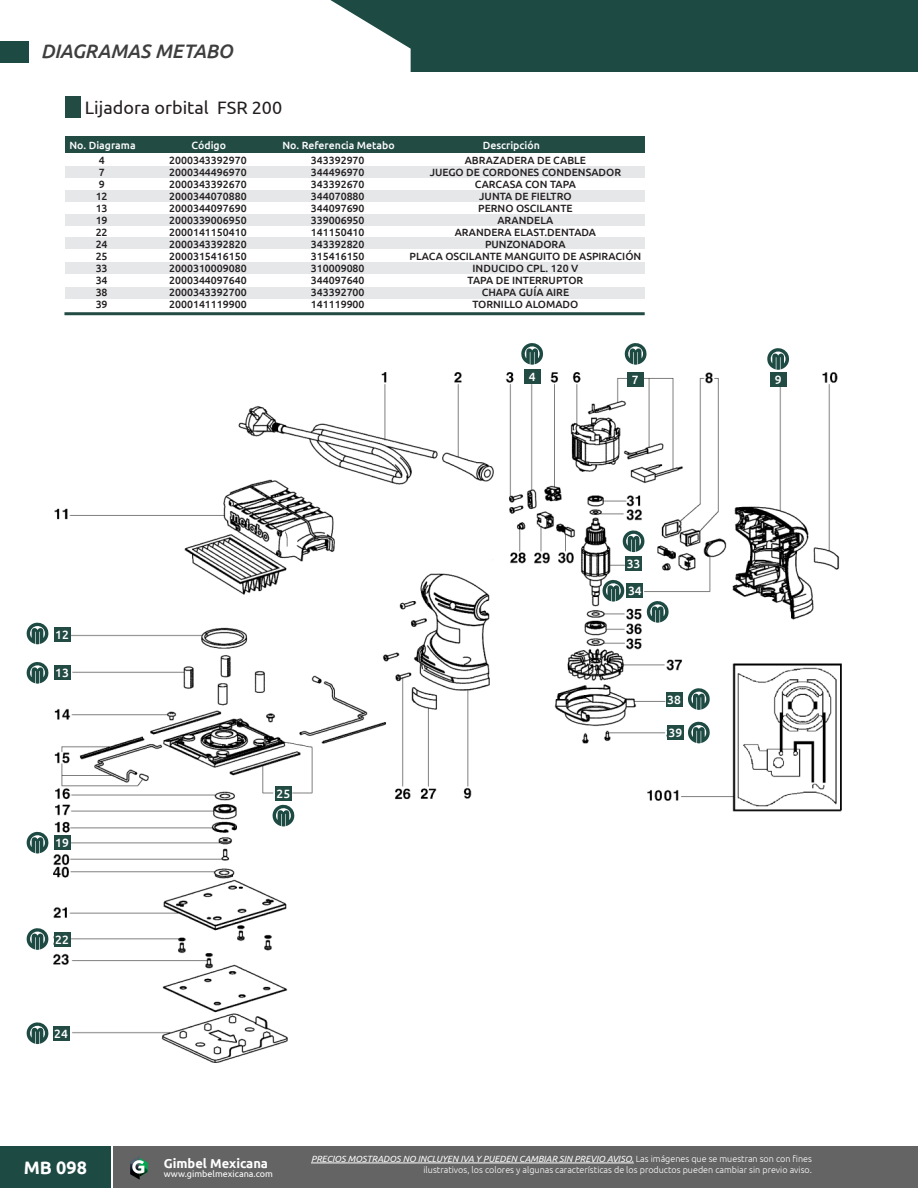
<style>
.page{position:relative;width:918px;height:1188px;background:#fff}
.page>*{position:absolute;margin:0;border:0;box-sizing:border-box;transform-origin:0 0}
.t1{font:italic 500 19.5px "Ubuntu";color:#3e3e3f}
.TÍTULOS_DE_PRODUCTOS{font:18px "Ubuntu";color:#231f20}
.t2{font:700 18px "Ubuntu";color:#fff}
.t3{font:700 12.9px "Ubuntu";color:#fff}
.COTAS{font:500 12px "Ubuntu";color:#fff}
.CODIGO{font:500 10.5px "Ubuntu";color:#231f20}
.ENCABEZADO_DE_TABLA{font:500 10.5px "Ubuntu";color:#fff}
.t4{font:300 9px/10.8px "Ubuntu";color:#fff;text-align:right}
.t5{font:9px "Ubuntu";color:#fff}
.s1{font-weight:400;font-style:italic}
</style>
<div class="page">
<div style="left:0;top:1146px;width:111px;height:42px;background:#1d4a43"></div>
<div style="left:113px;top:1146px;width:804px;height:42px;background:#646465"></div>
<svg style="left:130px;top:1156px;width:18px;height:24px"></svg>
<hr style="left:311px;top:1163px;width:323px;height:1px;background:#fff">
<div style="left:0;top:0;width:917px;height:72px;background:#1d4a43"></div>
<svg style="left:0;top:0;width:411px;height:72px;background:#eff2f1"></svg>
<div style="left:0;top:41px;width:28px;height:21px;background:#1d4a43"></div>
<div style="left:65px;top:96px;width:16px;height:21px;background:#224b44"></div>
<div style="left:65px;top:136px;width:579px;height:17px;background:#224b44"></div>
<hr style="left:64px;top:312px;width:581px;height:3px;background:#224b44">
<div style="left:65px;top:166px;width:579px;height:12px;background:#e6e7e9"></div>
<div style="left:65px;top:214px;width:579px;height:12px;background:#e6e7e9"></div>
<div style="left:65px;top:287px;width:579px;height:12px;background:#e6e7e9"></div>
<div style="left:65px;top:262px;width:579px;height:12px;background:#e6e7e9"></div>
<div style="left:65px;top:190px;width:579px;height:12px;background:#e6e7e9"></div>
<div style="left:65px;top:237px;width:579px;height:12px;background:#e6e7e9"></div>
<img style="left:53px;top:372px;width:789px;height:691px">
<div style="left:524px;top:370px;width:16px;height:14px;background:#224b44"></div>
<div style="left:627px;top:372px;width:16px;height:14px;background:#224b44"></div>
<div style="left:54px;top:628px;width:16px;height:14px;background:#224b44"></div>
<div style="left:54px;top:666px;width:16px;height:14px;background:#224b44"></div>
<div style="left:54px;top:836px;width:16px;height:14px;background:#224b44"></div>
<div style="left:54px;top:932px;width:16px;height:14px;background:#224b44"></div>
<div style="left:53px;top:1026px;width:16px;height:14px;background:#224b44"></div>
<div style="left:275px;top:787px;width:17px;height:14px;background:#224b44"></div>
<div style="left:625px;top:557px;width:17px;height:14px;background:#224b44"></div>
<div style="left:627px;top:584px;width:16px;height:14px;background:#224b44"></div>
<div style="left:666px;top:692px;width:16px;height:14px;background:#224b44"></div>
<div style="left:667px;top:726px;width:17px;height:14px;background:#224b44"></div>
<div style="left:770px;top:372px;width:16px;height:14px;background:#224b44"></div>
<svg style="left:521px;top:343px;width:22px;height:22px"></svg>
<svg style="left:624px;top:343px;width:23px;height:22px"></svg>
<svg style="left:767px;top:348px;width:22px;height:22px"></svg>
<svg style="left:26px;top:831px;width:23px;height:23px"></svg>
<svg style="left:26px;top:662px;width:23px;height:22px"></svg>
<svg style="left:26px;top:622px;width:23px;height:22px"></svg>
<svg style="left:26px;top:928px;width:23px;height:22px"></svg>
<svg style="left:26px;top:1022px;width:23px;height:22px"></svg>
<svg style="left:271px;top:804px;width:25px;height:22px"></svg>
<svg style="left:687px;top:687px;width:24px;height:23px"></svg>
<svg style="left:621px;top:530px;width:25px;height:22px"></svg>
<svg style="left:645px;top:600px;width:25px;height:23px"></svg>
<svg style="left:601px;top:579px;width:24px;height:23px"></svg>
<svg style="left:687px;top:721px;width:24px;height:22px"></svg>
<h1 class="t1" style="left:41px;top:39px;width:193px">DIAGRAMAS METABO</h1>
<p class="TÍTULOS_DE_PRODUCTOS" style="left:85px;top:96px;width:199px">Lijadora orbital FSR 200</p>
<p class="CODIGO" style="left:99px;top:153px;width:7px">4</p>
<p class="CODIGO" style="left:99px;top:165px;width:7px">7</p>
<p class="CODIGO" style="left:99px;top:177px;width:7px">9</p>
<p class="CODIGO" style="left:96px;top:189px;width:13px">12</p>
<p class="CODIGO" style="left:96px;top:201px;width:13px">13</p>
<p class="CODIGO" style="left:96px;top:213px;width:13px">19</p>
<p class="CODIGO" style="left:96px;top:225px;width:13px">22</p>
<p class="CODIGO" style="left:96px;top:237px;width:13px">24</p>
<p class="CODIGO" style="left:96px;top:249px;width:13px">25</p>
<p class="CODIGO" style="left:96px;top:261px;width:13px">33</p>
<p class="CODIGO" style="left:96px;top:273px;width:13px">34</p>
<p class="CODIGO" style="left:96px;top:285px;width:13px">38</p>
<p class="CODIGO" style="left:96px;top:297px;width:13px">39</p>
<p class="ENCABEZADO_DE_TABLA" style="left:70px;top:139px;width:68px">No. Diagrama</p>
<p class="ENCABEZADO_DE_TABLA" style="left:192px;top:139px;width:36px">Código</p>
<p class="ENCABEZADO_DE_TABLA" style="left:283px;top:139px;width:114px">No. Referencia Metabo</p>
<p class="ENCABEZADO_DE_TABLA" style="left:483px;top:139px;width:59px">Descripción</p>
<p class="CODIGO" style="left:169px;top:153px;width:79px">2000343392970</p>
<p class="CODIGO" style="left:169px;top:165px;width:79px">2000344496970</p>
<p class="CODIGO" style="left:169px;top:177px;width:79px">2000343392670</p>
<p class="CODIGO" style="left:169px;top:189px;width:79px">2000344070880</p>
<p class="CODIGO" style="left:169px;top:201px;width:79px">2000344097690</p>
<p class="CODIGO" style="left:169px;top:213px;width:79px">2000339006950</p>
<p class="CODIGO" style="left:169px;top:225px;width:79px">2000141150410</p>
<p class="CODIGO" style="left:169px;top:237px;width:79px">2000343392820</p>
<p class="CODIGO" style="left:169px;top:249px;width:79px">2000315416150</p>
<p class="CODIGO" style="left:169px;top:261px;width:79px">2000310009080</p>
<p class="CODIGO" style="left:169px;top:273px;width:79px">2000344097640</p>
<p class="CODIGO" style="left:169px;top:285px;width:79px">2000343392700</p>
<p class="CODIGO" style="left:169px;top:297px;width:79px">2000141119900</p>
<p class="CODIGO" style="left:311px;top:153px;width:55px">343392970</p>
<p class="CODIGO" style="left:311px;top:165px;width:55px">344496970</p>
<p class="CODIGO" style="left:311px;top:177px;width:55px">343392670</p>
<p class="CODIGO" style="left:311px;top:189px;width:55px">344070880</p>
<p class="CODIGO" style="left:311px;top:201px;width:55px">344097690</p>
<p class="CODIGO" style="left:311px;top:213px;width:55px">339006950</p>
<p class="CODIGO" style="left:311px;top:225px;width:55px">141150410</p>
<p class="CODIGO" style="left:311px;top:237px;width:55px">343392820</p>
<p class="CODIGO" style="left:311px;top:249px;width:55px">315416150</p>
<p class="CODIGO" style="left:311px;top:261px;width:55px">310009080</p>
<p class="CODIGO" style="left:311px;top:273px;width:55px">344097640</p>
<p class="CODIGO" style="left:311px;top:285px;width:55px">343392700</p>
<p class="CODIGO" style="left:311px;top:297px;width:55px">141119900</p>
<p class="CODIGO" style="left:465px;top:153px;width:123px">ABRAZADERA DE CABLE</p>
<p class="CODIGO" style="left:430px;top:165px;width:193px">JUEGO DE CORDONES CONDENSADOR</p>
<p class="CODIGO" style="left:475px;top:177px;width:103px">CARCASA CON TAPA</p>
<p class="CODIGO" style="left:479px;top:189px;width:94px">JUNTA DE FIELTRO</p>
<p class="CODIGO" style="left:478px;top:201px;width:96px">PERNO OSCILANTE</p>
<p class="CODIGO" style="left:497px;top:213px;width:57px">ARANDELA</p>
<p class="CODIGO" style="left:455px;top:225px;width:143px">ARANDERA ELAST.DENTADA</p>
<p class="CODIGO" style="left:485px;top:237px;width:82px">PUNZONADORA</p>
<p class="CODIGO" style="left:409px;top:249px;width:233px">PLACA OSCILANTE MANGUITO DE ASPIRACIÓN</p>
<p class="CODIGO" style="left:473px;top:261px;width:107px">INDUCIDO CPL. 120 V</p>
<p class="CODIGO" style="left:468px;top:273px;width:117px">TAPA DE INTERRUPTOR</p>
<p class="CODIGO" style="left:482px;top:285px;width:89px">CHAPA GUÍA AIRE</p>
<p class="CODIGO" style="left:472px;top:297px;width:107px">TORNILLO ALOMADO</p>
<p class="COTAS" style="left:529px;top:370px;width:8px">4</p>
<p class="COTAS" style="left:632px;top:372px;width:8px">7</p>
<p class="COTAS" style="left:55px;top:628px;width:15px">12</p>
<p class="COTAS" style="left:55px;top:666px;width:15px">13</p>
<p class="COTAS" style="left:55px;top:835px;width:15px">19</p>
<p class="COTAS" style="left:55px;top:932px;width:15px">22</p>
<p class="COTAS" style="left:54px;top:1026px;width:15px">24</p>
<p class="COTAS" style="left:277px;top:787px;width:15px">25</p>
<p class="COTAS" style="left:627px;top:556px;width:15px">33</p>
<p class="COTAS" style="left:628px;top:584px;width:15px">34</p>
<p class="COTAS" style="left:667px;top:692px;width:15px">38</p>
<p class="COTAS" style="left:669px;top:725px;width:15px">39</p>
<p class="COTAS" style="left:775px;top:372px;width:8px">9</p>
<h2 class="t2" style="left:24px;top:1157px;width:65px">MB 098</h2>
<p class="t3" style="left:164px;top:1155px;width:106px">Gimbel Mexicana</p>
<p class="t5" style="left:164px;top:1169px;width:111px">www.gimbelmexicana.com</p>
<p class="t4" style="left:311px;top:1153px;width:503px"><span class="s1">PRECIOS MOSTRADOS NO INCLUYEN IVA Y PUEDEN CAMBIAR SIN PREVIO AVISO.</span> Las imágenes que se muestran son con fines ilustrativos, los colores y algunas características de los productos pueden cambiar sin previo aviso.</p>
</div>
